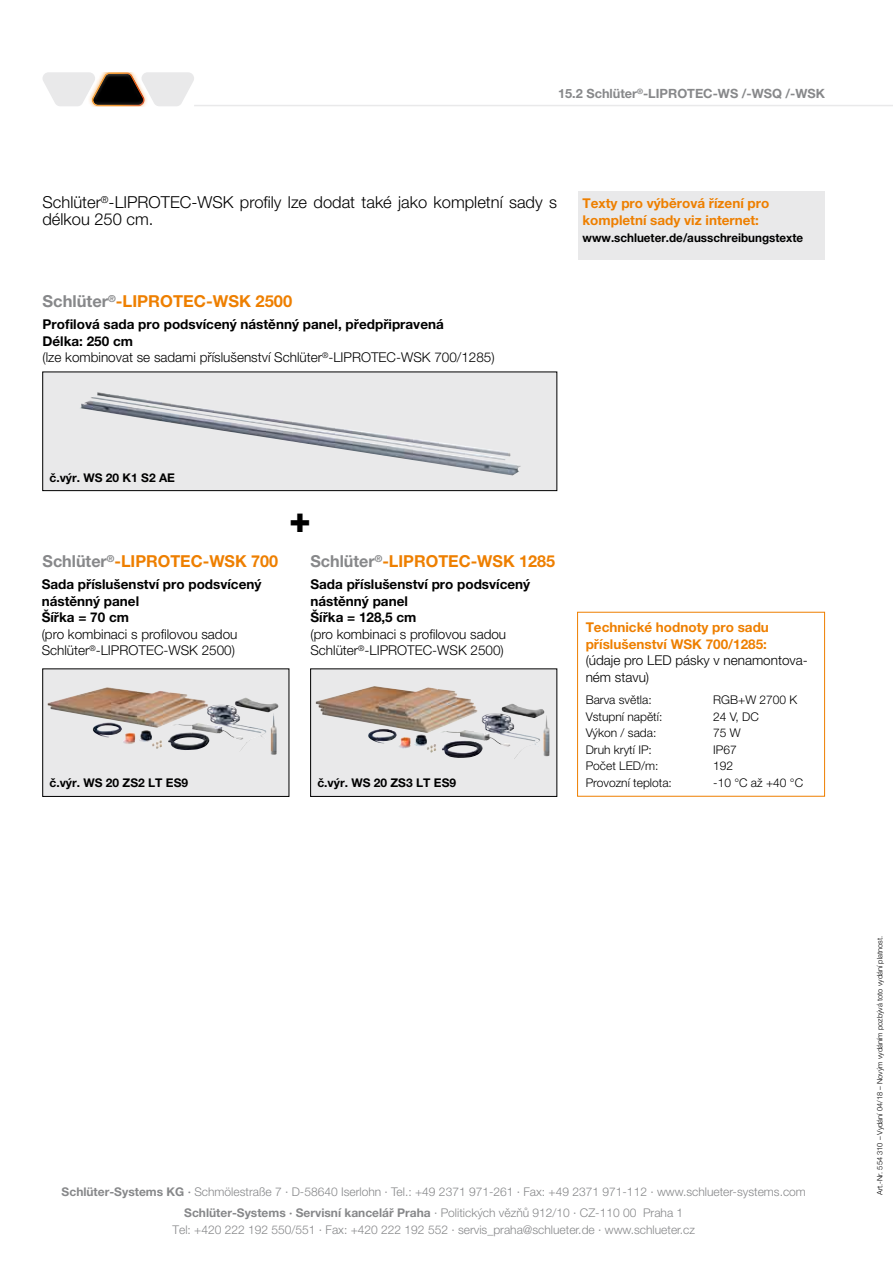
<style>
.page{position:relative;width:893px;height:1263px;background:#fff}
.page>*{position:absolute;margin:0;border:0;box-sizing:border-box;transform-origin:0 0}
.Fliesstext_fett{font:800 36.3px "Helvetica Neue LT Pro";color:#000}
.Fließtext{font:300 16.5px/17px "Helvetica Neue LT Pro";color:#000}
.Überschrift{font:700 16.5px "Helvetica Neue LT Pro";color:#ee7f00}
.Fliesstext_fett-oran{font:700 16.5px "Helvetica Neue LT Pro";color:#ee7f00}
.Fliesstext_fett-2{font:300 13.5px/16.5px "Helvetica Neue LT Pro";color:#000}
.Fliesstext_fett-oran-2{font:700 13.5px/16.5px "Helvetica Neue LT Pro";color:#000}
.Textbausteine_Übersc{font:700 13.5px/17px "Helvetica Neue LT Pro";color:#ee7f00}
.Fliesstext_fett-oran-3{font:700 13.5px/16.5px "Helvetica Neue LT Pro";color:#ee7f00}
.t1{font:700 12.75px "Helvetica Neue LT Pro";color:#87888a}
.t2{font:300 12px/17px "Helvetica Neue LT Pro";color:#87888a;text-align:center}
.Tabelle_techn__Daten{font:300 12px "Helvetica Neue LT Pro";color:#000}
.Hinweistext_6pt_fett{font:700 12px "Helvetica Neue LT Pro";color:#000}
.Textbaustein_1__Zeil{font:700 12px "Helvetica Neue LT Pro";color:#000}
.Fließtext-2{font:300 7.5px "Helvetica Neue LT Pro";color:#000}
.s1{color:#87888a}
.s2{font-weight:700}
.s3{font-weight:500}
</style>
<div class="page">
<hr style="left:194px;top:105px;width:699px;height:1px;background:#e9e9ea">
<svg style="left:43px;top:72px;width:151px;height:34px"></svg>
<div style="left:93px;top:72px;width:51px;height:29px;background:#fff;opacity:.23"></div>
<div style="left:93px;top:78px;width:51px;height:27px;background:#eceded;opacity:.1"></div>
<div style="left:43px;top:372px;width:514px;height:119px;background:#e9e9ea"></div>
<img style="left:80px;top:392px;width:441px;height:83px">
<div style="left:42px;top:372px;width:515px;height:119px;border:1px solid #000"></div>
<div style="left:578px;top:191px;width:247px;height:68px;background:#e9e9ea"></div>
<div style="left:577px;top:612px;width:248px;height:185px;border:1px solid #ee7f00"></div>
<div style="left:43px;top:669px;width:246px;height:127px;background:#e9e9ea"></div>
<img style="left:48px;top:687px;width:231px;height:64px">
<div style="left:42px;top:668px;width:247px;height:129px;border:1px solid #000"></div>
<div style="left:311px;top:669px;width:246px;height:127px;background:#e9e9ea"></div>
<img style="left:316px;top:686px;width:229px;height:73px">
<div style="left:310px;top:668px;width:247px;height:129px;border:1px solid #000"></div>
<p class="t1" style="left:558px;top:86px;width:268px">15.2 Schlüter<sup>®</sup>-LIPROTEC-WS /-WSQ /-WSK</p>
<p class="Fließtext" style="left:43px;top:194px;width:516px">Schlüter<sup>®</sup>-LIPROTEC-WSK profily lze dodat také jako kompletní sady s délkou 250 cm.</p>
<p class="Textbausteine_Übersc" style="left:583px;top:195px;width:188px">Texty pro výběrová řízení pro kompletní sady viz internet:</p>
<p class="Textbaustein_1__Zeil" style="left:583px;top:231px;width:222px">www.schlueter.de/ausschreibungstexte</p>
<p class="Fliesstext_fett-oran" style="left:43px;top:291px;width:251px"><span class="s1">Schlüter</span><sup>®</sup>-LIPROTEC-WSK 2500</p>
<p class="Fliesstext_fett-oran-2" style="left:43px;top:316px;width:403px">Profilová sada pro podsvícený nástěnný panel, předpřipravená</p>
<p class="Fliesstext_fett-oran-2" style="left:43px;top:332px;width:92px">Délka: 250 cm</p>
<p class="Fliesstext_fett-2" style="left:43px;top:349px;width:454px">(lze kombinovat se sadami příslušenství Schlüter<sup>®</sup>-LIPROTEC-WSK 700/1285)</p>
<p class="Hinweistext_6pt_fett" style="left:49px;top:470px;width:127px">č.výr. WS 20 K1 S2 AE</p>
<p class="Fliesstext_fett" style="left:289px;top:498px;width:23px">+</p>
<p class="Überschrift" style="left:43px;top:551px;width:237px"><span class="s1">Schlüter</span><sup>®</sup>-LIPROTEC-WSK 700</p>
<p class="Überschrift" style="left:310px;top:551px;width:246px"><span class="s1">Schlüter</span><sup>®</sup>-LIPROTEC-WSK 1285</p>
<p class="Fliesstext_fett-oran-2" style="left:42px;top:576px;width:221px">Sada příslušenství pro podsvícený nástěnný panel</p>
<p class="Fliesstext_fett-oran-2" style="left:42px;top:609px;width:89px">Šířka = 70 cm</p>
<p class="Fliesstext_fett-2" style="left:42px;top:625px;width:197px">(pro kombinaci s profilovou sadou<br>Schlüter<sup>®</sup>-LIPROTEC-WSK 2500)</p>
<p class="Fliesstext_fett-oran-2" style="left:310px;top:576px;width:221px">Sada příslušenství pro podsvícený nástěnný panel</p>
<p class="Fliesstext_fett-oran-2" style="left:310px;top:609px;width:108px">Šířka = 128,5 cm</p>
<p class="Fliesstext_fett-2" style="left:310px;top:625px;width:197px">(pro kombinaci s profilovou sadou<br>Schlüter<sup>®</sup>-LIPROTEC-WSK 2500)</p>
<p class="Hinweistext_6pt_fett" style="left:49px;top:775px;width:140px">č.výr. WS 20 ZS2 LT ES9</p>
<p class="Hinweistext_6pt_fett" style="left:317px;top:775px;width:140px">č.výr. WS 20 ZS3 LT ES9</p>
<p class="Fliesstext_fett-oran-3" style="left:586px;top:619px;width:185px">Technické hodnoty pro sadu příslušenství WSK 700/1285:</p>
<p class="Fliesstext_fett-2" style="left:586px;top:652px;width:224px">(údaje pro LED pásky v nenamontova&shy;ném stavu)</p>
<p class="Tabelle_techn__Daten" style="left:586px;top:692px;width:68px">Barva světla:</p>
<p class="Tabelle_techn__Daten" style="left:713px;top:692px;width:86px">RGB+W 2700 K</p>
<p class="Tabelle_techn__Daten" style="left:586px;top:709px;width:78px">Vstupní napětí:</p>
<p class="Tabelle_techn__Daten" style="left:713px;top:709px;width:47px">24 V, DC</p>
<p class="Tabelle_techn__Daten" style="left:586px;top:725px;width:72px">Výkon / sada:</p>
<p class="Tabelle_techn__Daten" style="left:713px;top:725px;width:29px">75 W</p>
<p class="Tabelle_techn__Daten" style="left:586px;top:742px;width:68px">Druh krytí IP:</p>
<p class="Tabelle_techn__Daten" style="left:713px;top:742px;width:25px">IP67</p>
<p class="Tabelle_techn__Daten" style="left:586px;top:758px;width:74px">Počet LED/m:</p>
<p class="Tabelle_techn__Daten" style="left:713px;top:758px;width:22px">192</p>
<p class="Tabelle_techn__Daten" style="left:586px;top:775px;width:88px">Provozní teplota:</p>
<p class="Tabelle_techn__Daten" style="left:713px;top:775px;width:91px">-10 °C až +40 °C</p>
<p class="t2" style="left:62px;top:1183px;width:746px"><span class="s2">Schlüter-Systems KG</span> <span class="s3">·</span> Schmölestraße 7 · D-58640 Iserlohn · Tel.: +49 2371 971-261 · Fax: +49 2371 971-112 · www.schlueter-systems.com</p>
<p class="t2" style="left:173px;top:1204px;width:524px"><span class="s2">Schlüter-Systems · Servisní kancelář Praha</span> · Politických vězňů 912/10 · CZ-110 00 Praha 1<br>Tel: +420 222 192 550/551 · Fax: +420 222 192 552 · servis_praha@schlueter.de · www.schlueter.cz</p>
<p class="Fließtext-2" style="left:875px;top:1195px;width:261px;rotate:-90deg">Art.-Nr. 554 310 – Vydání 04/18 – Novým vydáním pozbývá toto vydání platnost.</p>
</div>
